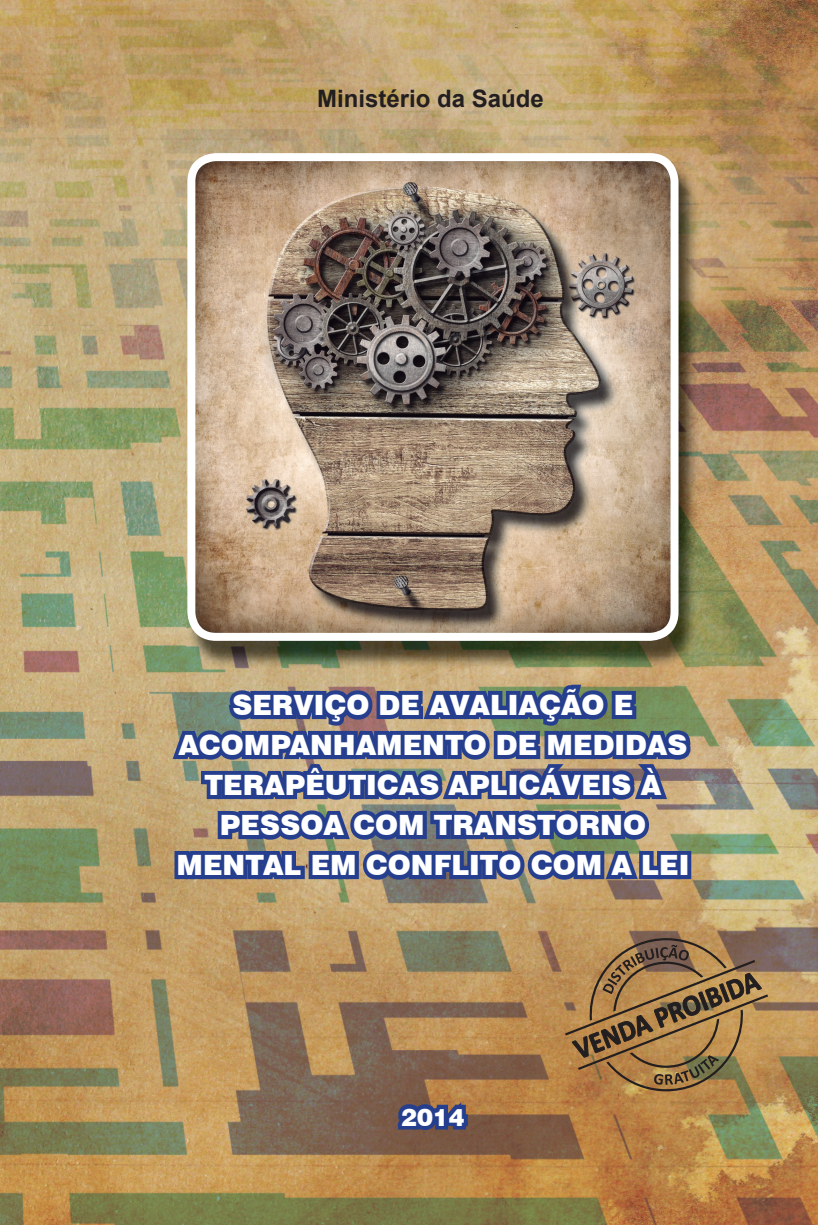
<style>
.page{position:relative;width:818px;height:1225px;background:#fff}
.page>*{position:absolute;margin:0;border:0;box-sizing:border-box;transform-origin:0 0}
.t1{font:900 28px/40px "Swiss 721 BT";color:#fff;text-align:center}
.t2{font:700 24px "Arial";color:#231f20}
.t3{font:900 24px "Swiss 721 BT";color:#fff}
</style>
<div class="page">
<img style="left:0;top:0;width:818px;height:1225px">
<svg style="left:167px;top:660px;width:530px;height:263px;background:#727380"></svg>
<div style="left:676px;top:851px;width:15px;height:28px;border:8px solid #253f8e"></div>
<svg style="left:386px;top:1097px;width:86px;height:38px;background:#585068"></svg>
<img style="left:186px;top:159px;width:513px;height:509px">
<svg style="left:187px;top:153px;width:491px;height:488px;background:#a5927f"></svg>
<svg style="left:565px;top:938px;width:203px;height:153px;background:#9b774a"></svg>
<p class="t2" style="left:317px;top:82px;width:228px">Ministério da Saúde</p>
<p class="t1" style="left:177px;top:685px;width:514px">SERVIÇO DE AVALIAÇÃO E<br>ACOMPANHAMENTO DE MEDIDAS<br>TERAPÊUTICAS APLICÁVEIS À<br>PESSOA COM TRANSTORNO<br>MENTAL EM CONFLITO COM A LEI</p>
<p class="t3" style="left:401px;top:1102px;width:65px">2014</p>
</div>
